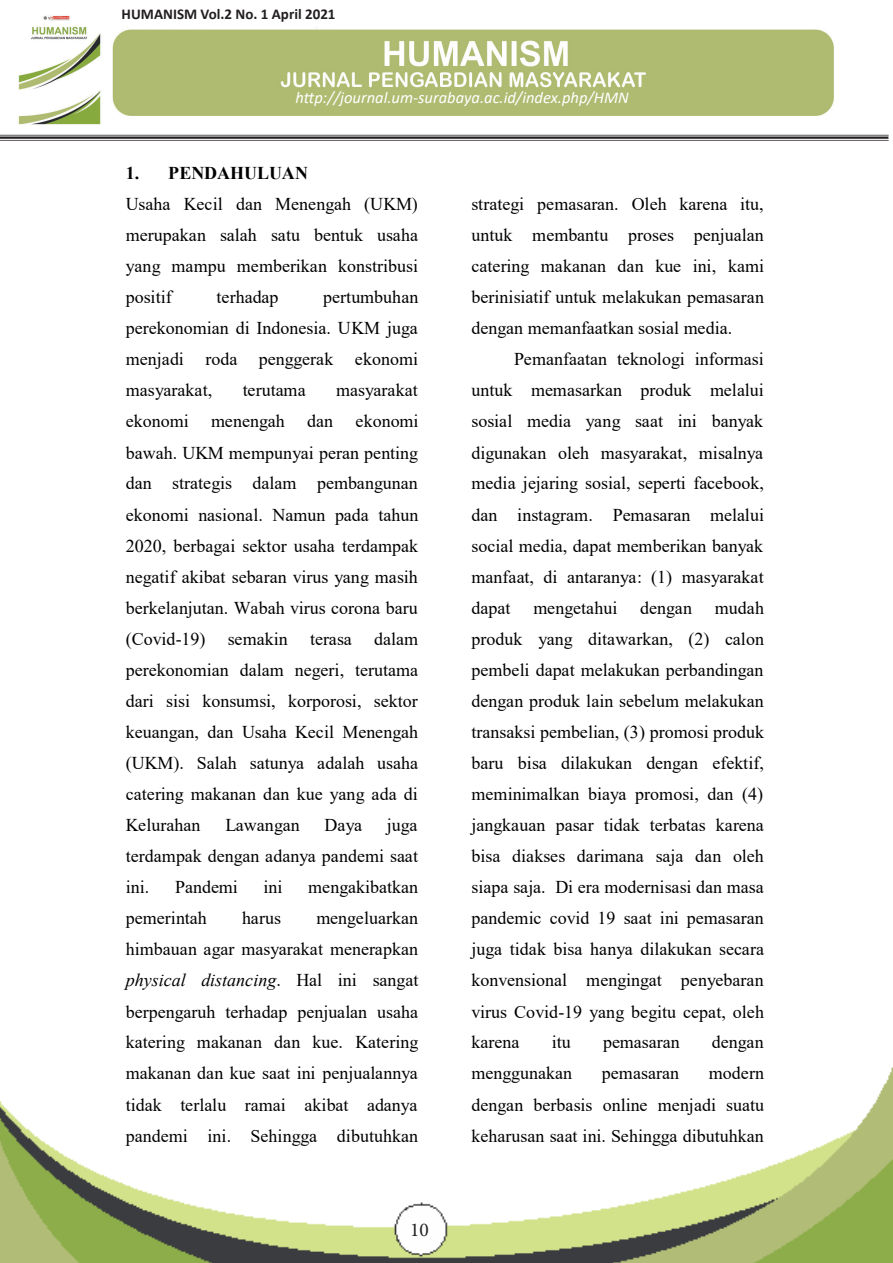
<style>
.page{position:relative;width:893px;height:1263px;background:#fff}
.page>*{position:absolute;margin:0;border:0;box-sizing:border-box;transform-origin:0 0}
.t1{font:19.5px "Minion Pro";color:#231f20}
.t2{font:18px/31px "Times New Roman";color:#000;text-align:justify}
.t3{font:italic 16.5px "Calibri";color:#fff}
.t4{font:700 15px "Calibri";color:#231f20}
.s1{font-weight:700}
.s2{font-style:italic}
</style>
<div class="page">
<img style="left:0;top:1067px;width:893px;height:196px">
<img style="left:0;top:15px;width:888px;height:125px">
<div style="left:119px;top:0;width:268px;height:28px;background:#fff"></div>
<p class="t4" style="left:122px;top:3px;width:215px">HUMANISM Vol.2 No. 1 April 2021</p>
<p class="t3" style="left:296px;top:86px;width:335px">http://journal.um-surabaya.ac.id/index.php/HMN</p>
<p class="t2" style="left:126px;top:157px;width:294px;text-align:left"><span class="s1">1. PENDAHULUAN<br></span>Usaha Kecil dan Menengah (UKM) merupakan salah satu bentuk usaha yang mampu memberikan konstribusi positif</p>
<p class="t2" style="left:126px;top:281px;width:294px;text-indent:197px">pertumbuhan perekonomian di Indonesia. UKM juga menjadi roda penggerak ekonomi masyarakat,</p>
<p class="t2" style="left:216px;top:281px;width:64px">terhadap</p>
<p class="t2" style="left:126px;top:374px;width:294px;text-indent:210px">masyarakat ekonomi menengah dan ekonomi bawah. UKM mempunyai peran penting dan strategis dalam pembangunan ekonomi nasional. Namun pada tahun 2020, berbagai sektor usaha terdampak negatif akibat sebaran virus yang masih berkelanjutan. Wabah virus corona baru (Covid-19) semakin terasa dalam perekonomian dalam negeri, terutama dari sisi konsumsi, korporosi, sektor keuangan, dan Usaha Kecil Menengah (UKM). Salah satunya adalah usaha catering makanan dan kue yang ada di Kelurahan</p>
<p class="t2" style="left:243px;top:374px;width:64px">terutama</p>
<p class="t2" style="left:126px;top:809px;width:294px;text-indent:261px">juga terdampak dengan adanya pandemi saat ini.</p>
<p class="t2" style="left:225px;top:809px;width:76px">Lawangan</p>
<p class="t2" style="left:324px;top:809px;width:39px">Daya</p>
<p class="t2" style="left:175px;top:871px;width:64px">Pandemi</p>
<p class="t2" style="left:264px;top:871px;width:21px">ini</p>
<p class="t2" style="left:308px;top:871px;width:111px">mengakibatkan</p>
<p class="t2" style="left:126px;top:902px;width:83px">pemerintah</p>
<p class="t2" style="left:242px;top:902px;width:40px">harus</p>
<p class="t2" style="left:126px;top:902px;width:294px;text-indent:191px">mengeluarkan himbauan agar masyarakat menerapkan <span class="s2">physical distancing</span>. Hal ini sangat berpengaruh terhadap penjualan usaha katering makanan dan kue. Katering makanan dan kue saat ini penjualannya tidak terlalu ramai akibat adanya pandemi ini. Sehingga dibutuhkan</p>
<p class="t1" style="left:410px;top:1216px;width:20px">10</p>
<p class="t2" style="left:471px;top:188px;width:294px">strategi pemasaran. Oleh karena itu,</p>
<p class="t2" style="left:471px;top:219px;width:294px">untuk membantu proses penjualan</p>
<p class="t2" style="left:471px;top:250px;width:294px">catering makanan dan kue ini, kami</p>
<p class="t2" style="left:471px;top:281px;width:294px">berinisiatif untuk melakukan pemasaran</p>
<p class="t2" style="left:471px;top:312px;width:262px">dengan memanfaatkan sosial media.</p>
<p class="t2" style="left:514px;top:343px;width:251px">Pemanfaatan teknologi informasi</p>
<p class="t2" style="left:471px;top:374px;width:294px">untuk memasarkan produk melalui</p>
<p class="t2" style="left:471px;top:405px;width:293px">sosial media yang saat ini banyak</p>
<p class="t2" style="left:471px;top:436px;width:293px">digunakan oleh masyarakat, misalnya</p>
<p class="t2" style="left:471px;top:467px;width:294px">media jejaring sosial, seperti facebook,</p>
<p class="t2" style="left:471px;top:498px;width:294px">dan instagram. Pemasaran melalui</p>
<p class="t2" style="left:471px;top:529px;width:293px">social media, dapat memberikan banyak</p>
<p class="t2" style="left:471px;top:561px;width:294px">manfaat, di antaranya: (1) masyarakat</p>
<p class="t2" style="left:471px;top:591px;width:41px">dapat</p>
<p class="t2" style="left:533px;top:591px;width:85px">mengetahui</p>
<p class="t2" style="left:640px;top:591px;width:53px">dengan</p>
<p class="t2" style="left:471px;top:591px;width:294px;text-indent:243px">mudah produk yang ditawarkan, (2) calon pembeli dapat melakukan perbandingan dengan produk lain sebelum melakukan transaksi pembelian, (3) promosi produk baru bisa dilakukan dengan efektif, meminimalkan biaya promosi, dan (4) jangkauan pasar tidak terbatas karena bisa diakses darimana saja dan oleh siapa saja. Di era modernisasi dan masa pandemic covid 19 saat ini pemasaran juga tidak bisa hanya dilakukan secara konvensional mengingat penyebaran virus Covid-19 yang begitu cepat, oleh karena</p>
<p class="t2" style="left:552px;top:1026px;width:21px">itu</p>
<p class="t2" style="left:603px;top:1026px;width:78px">pemasaran</p>
<p class="t2" style="left:712px;top:1026px;width:53px">dengan</p>
<p class="t2" style="left:471px;top:1057px;width:102px">menggunakan</p>
<p class="t2" style="left:602px;top:1057px;width:79px">pemasaran</p>
<p class="t2" style="left:471px;top:1057px;width:294px;text-indent:237px">modern dengan berbasis online menjadi suatu keharusan saat ini. Sehingga dibutuhkan</p>
</div>
